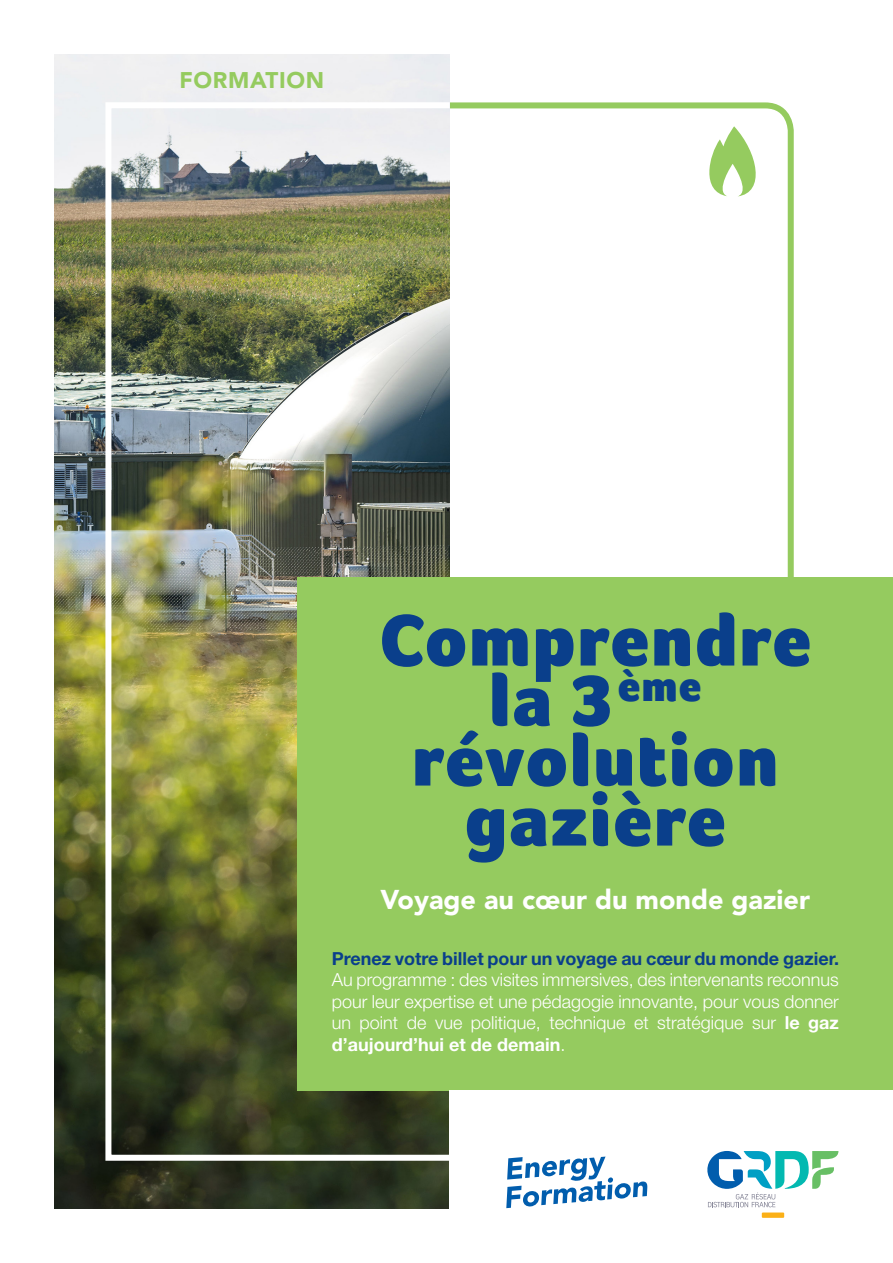
<style>
.page{position:relative;width:893px;height:1263px;background:#fff}
.page>*{position:absolute;margin:0;border:0;box-sizing:border-box;transform-origin:0 0}
.t1{font:900 75px/60px "Foco";letter-spacing:.03em;color:#0a3f8b;text-align:center}
.t2{font:900 27px "Avenir LT Std";color:#fff}
.t3{font:900 22.5px "Avenir LT Std";letter-spacing:.03em;color:#95cb5f}
.t4{font:300 18px/21.6px "Helvetica Neue LT Std";color:#fff;text-align:justify}
.t5{font:700 18px "Helvetica Neue LT Std";color:#0a3f8b}
.s1{font-weight:700}
</style>
<div class="page">
<svg style="left:453px;top:102px;width:341px;height:475px"></svg>
<img style="left:54px;top:54px;width:396px;height:1155px">
<div style="left:298px;top:577px;width:595px;height:514px;background:#95cb5f"></div>
<div style="left:105px;top:102px;width:348px;height:1059px;border:6px solid #fff"></div>
<svg style="left:701px;top:126px;width:65px;height:70px"></svg>
<div style="left:450px;top:1091px;width:443px;height:133px;background:#fff"></div>
<div style="left:762px;top:1212px;width:22px;height:6px;background:#fbb017"></div>
<svg style="left:707px;top:1151px;width:131px;height:56px"></svg>
<svg style="left:506px;top:1156px;width:141px;height:52px"></svg>
<p class="t3" style="left:180px;top:67px;width:146px">FORMATION</p>
<p class="t1" style="left:380px;top:610px;width:433px">Comprendre</p>
<p class="t1" style="left:489px;top:670px;width:213px">la 3<sup>ème</sup></p>
<p class="t1" style="left:412px;top:730px;width:367px">révolution gazière</p>
<p class="t2" style="left:381px;top:883px;width:431px">Voyage au cœur du monde gazier</p>
<p class="t5" style="left:332px;top:947px;width:509px">Prenez votre billet pour un voyage au cœur du monde gazier.</p>
<p class="t4" style="left:332px;top:968px;width:509px">Au programme : des visites immersives, des intervenants reconnus pour leur expertise et une pédagogie innovante, pour vous donner un point de vue politique, technique et stratégique sur <span class="s1">le gaz d’aujourd’hui et de demain</span>.</p>
</div>
